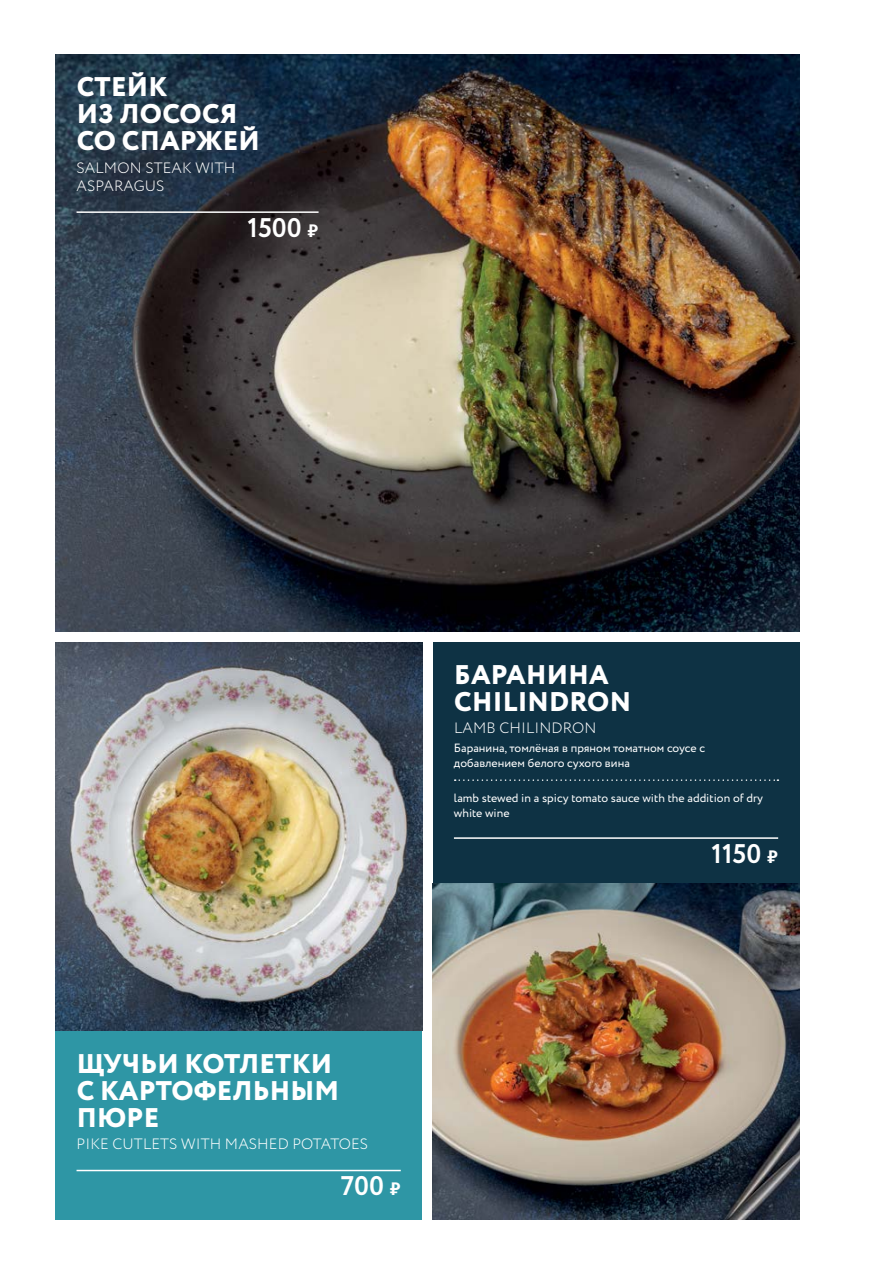
<style>
.page{position:relative;width:893px;height:1263px;background:#fff}
.page>*{position:absolute;margin:0;border:0;box-sizing:border-box;transform-origin:0 0}
.t1{font:800 27px/27px "Circe";letter-spacing:.01em;color:#fff}
.t2{font:700 27px "Circe";color:#fff}
.t3{font:300 15px/18px "Circe";letter-spacing:.01em;color:#fff}
.t4{font:12px/14.4px "Circe";color:#fff}
.s1{font-family:"PT Rouble Sans";font-weight:400;font-size:18px}
</style>
<div class="page">
<img style="left:55px;top:54px;width:744px;height:578px">
<div style="left:55px;top:1031px;width:367px;height:189px;background:#2e96a5"></div>
<hr style="left:77px;top:211px;width:242px;height:2px;background:#fff">
<hr style="left:77px;top:1170px;width:324px;height:1px;background:#fff">
<img style="left:55px;top:642px;width:367px;height:389px">
<div style="left:433px;top:642px;width:366px;height:241px;background:#0e3244"></div>
<img style="left:433px;top:883px;width:366px;height:337px">
<svg style="left:455px;top:779px;width:323px;height:2px"></svg>
<hr style="left:454px;top:837px;width:324px;height:2px;background:#fff">
<h1 class="t1" style="left:77px;top:75px;width:185px">СТЕЙК<br>ИЗ ЛОСОСЯ<br>СО СПАРЖЕЙ</h1>
<p class="t3" style="left:77px;top:159px;width:160px">SALMON STEAK WITH<br>ASPARAGUS</p>
<h1 class="t2" style="left:247px;top:210px;width:73px">1500 <span class="s1">Й</span></h1>
<h1 class="t1" style="left:454px;top:663px;width:179px">БАРАНИНА<br>CHILINDRON</h1>
<p class="t3" style="left:454px;top:720px;width:144px">LAMB CHILINDRON</p>
<p class="t4" style="left:454px;top:741px;width:253px">Баранина, томлёная в пряном томатном соусе с добавлением белого сухого вина</p>
<p class="t4" style="left:454px;top:791px;width:311px">lamb stewed in a spicy tomato sauce with the addition of dry white wine</p>
<h1 class="t2" style="left:711px;top:835px;width:68px">1150 <span class="s1">Й</span></h1>
<h1 class="t1" style="left:77px;top:1051px;width:264px">ЩУЧЬИ КОТЛЕТКИ<br>С КАРТОФЕЛЬНЫМ<br>ПЮРЕ</h1>
<p class="t3" style="left:77px;top:1135px;width:293px">PIKE CUTLETS WITH MASHED POTATOES</p>
<h1 class="t2" style="left:341px;top:1168px;width:62px">700 <span class="s1">Й</span></h1>
</div>
